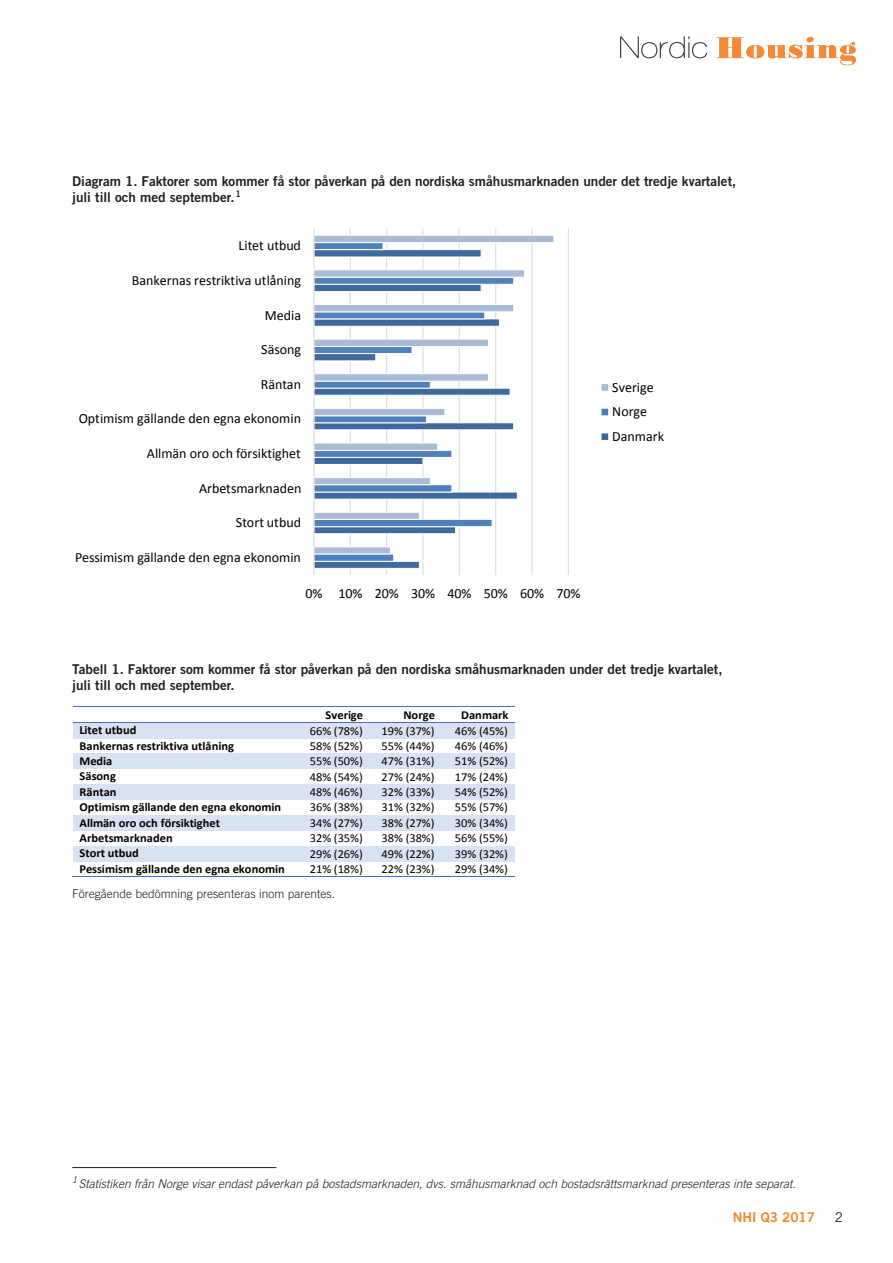
<style>
.page{position:relative;width:893px;height:1263px;background:#fff}
.page>*{position:absolute;margin:0;border:0;box-sizing:border-box;transform-origin:0 0}
.t1{font:14.1px/24.6px "Calibri";color:#000}
.t2{font:13.5px/16.2px "Trade Gothic LT Std Bd 2";color:#231f20}
.t3{font:13.5px "Trade Gothic LT Std Bd 2";color:#f0882e}
.t4{font:13.5px "Trade Gothic LT Std";color:#231f20}
.t5{font:12.15px "Calibri";letter-spacing:-.005em;color:#000}
.t6{font:700 12.15px "Calibri";color:#000}
.t7{font:italic 300 12px "Trade Gothic LT Std";color:#231f20}
.t8{font:300 12px "Trade Gothic LT Std";color:#231f20}
.t9{font:italic 300 9px "Trade Gothic LT Std";color:#231f20}
.t10{font:9px "Trade Gothic LT Std Bd 2";color:#231f20}
</style>
<div class="page">
<hr style="left:350px;top:229px;width:1px;height:346px;background:#d9d9d9">
<hr style="left:386px;top:229px;width:1px;height:346px;background:#d9d9d9">
<hr style="left:422px;top:229px;width:1px;height:346px;background:#d9d9d9">
<hr style="left:459px;top:229px;width:1px;height:346px;background:#d9d9d9">
<hr style="left:495px;top:229px;width:1px;height:346px;background:#d9d9d9">
<hr style="left:531px;top:229px;width:1px;height:346px;background:#d9d9d9">
<hr style="left:568px;top:229px;width:1px;height:346px;background:#d9d9d9">
<svg style="left:314px;top:562px;width:183px;height:7px"></svg>
<svg style="left:314px;top:555px;width:183px;height:7px"></svg>
<svg style="left:314px;top:234px;width:240px;height:321px"></svg>
<hr style="left:313px;top:229px;width:1px;height:346px;background:#d9d9d9">
<div style="left:601px;top:384px;width:8px;height:7px;background:#aabad7"></div>
<div style="left:601px;top:383px;width:8px;height:9px;border:1px solid #fff"></div>
<div style="left:601px;top:408px;width:8px;height:8px;background:#4f81bd"></div>
<div style="left:601px;top:408px;width:8px;height:8px;border:1px solid #fff"></div>
<div style="left:601px;top:433px;width:8px;height:8px;background:#40699c"></div>
<div style="left:601px;top:432px;width:8px;height:9px;border:1px solid #fff"></div>
<hr style="left:73px;top:706px;width:224px;height:1px;background:#4472c4">
<hr style="left:298px;top:706px;width:71px;height:1px;background:#4472c4">
<hr style="left:370px;top:706px;width:71px;height:1px;background:#4472c4">
<hr style="left:442px;top:706px;width:72px;height:1px;background:#4472c4">
<div style="left:73px;top:723px;width:224px;height:15px;background:#d9e2f3"></div>
<div style="left:297px;top:723px;width:72px;height:15px;background:#d9e2f3"></div>
<div style="left:369px;top:723px;width:72px;height:15px;background:#d9e2f3"></div>
<div style="left:441px;top:723px;width:73px;height:15px;background:#d9e2f3"></div>
<hr style="left:73px;top:722px;width:224px;height:1px;background:#4472c4">
<hr style="left:298px;top:722px;width:71px;height:1px;background:#4472c4">
<hr style="left:370px;top:722px;width:71px;height:1px;background:#4472c4">
<hr style="left:442px;top:722px;width:72px;height:1px;background:#4472c4">
<div style="left:73px;top:754px;width:224px;height:15px;background:#d9e2f3"></div>
<div style="left:297px;top:754px;width:72px;height:15px;background:#d9e2f3"></div>
<div style="left:369px;top:754px;width:72px;height:15px;background:#d9e2f3"></div>
<div style="left:441px;top:754px;width:73px;height:15px;background:#d9e2f3"></div>
<div style="left:73px;top:784px;width:224px;height:16px;background:#d9e2f3"></div>
<div style="left:297px;top:784px;width:72px;height:16px;background:#d9e2f3"></div>
<div style="left:369px;top:784px;width:72px;height:16px;background:#d9e2f3"></div>
<div style="left:441px;top:784px;width:73px;height:16px;background:#d9e2f3"></div>
<div style="left:73px;top:815px;width:224px;height:15px;background:#d9e2f3"></div>
<div style="left:297px;top:815px;width:72px;height:15px;background:#d9e2f3"></div>
<div style="left:369px;top:815px;width:72px;height:15px;background:#d9e2f3"></div>
<div style="left:441px;top:815px;width:73px;height:15px;background:#d9e2f3"></div>
<div style="left:73px;top:846px;width:224px;height:15px;background:#d9e2f3"></div>
<div style="left:297px;top:846px;width:72px;height:15px;background:#d9e2f3"></div>
<div style="left:369px;top:846px;width:72px;height:15px;background:#d9e2f3"></div>
<div style="left:441px;top:846px;width:73px;height:15px;background:#d9e2f3"></div>
<hr style="left:72px;top:876px;width:225px;height:1px;background:#4472c4">
<hr style="left:297px;top:876px;width:72px;height:1px;background:#4472c4">
<hr style="left:369px;top:876px;width:72px;height:1px;background:#4472c4">
<hr style="left:441px;top:876px;width:73px;height:1px;background:#4472c4">
<hr style="left:72px;top:1167px;width:204px;height:1px;background:#231f20">
<svg style="left:620px;top:36px;width:87px;height:22px"></svg>
<svg style="left:717px;top:37px;width:139px;height:28px"></svg>
<p class="t2" style="left:72px;top:173px;width:665px">Diagram 1. Faktorer som kommer få stor påverkan på den nordiska småhusmarknaden under det tredje kvartalet, juli till och med september.</p>
<p class="t10" style="left:236px;top:188px;width:7px">1</p>
<p class="t1" style="left:239px;top:233px;width:64px">Litet utbud</p>
<p class="t1" style="left:132px;top:268px;width:171px">Bankernas restriktiva utlåning</p>
<p class="t1" style="left:265px;top:303px;width:38px">Media</p>
<p class="t1" style="left:261px;top:337px;width:41px">Säsong</p>
<p class="t1" style="left:261px;top:372px;width:42px">Räntan</p>
<p class="t1" style="left:79px;top:406px;width:224px">Optimism gällande den egna ekonomin</p>
<p class="t1" style="left:147px;top:441px;width:156px">Allmän oro och försiktighet</p>
<p class="t1" style="left:199px;top:476px;width:104px">Arbetsmarknaden</p>
<p class="t1" style="left:236px;top:510px;width:67px">Stort utbud</p>
<p class="t1" style="left:75px;top:545px;width:227px">Pessimism gällande den egna ekonomin</p>
<p class="t1" style="left:306px;top:581px;width:276px">0% 10% 20% 30% 40% 50% 60% 70%</p>
<p class="t1" style="left:612px;top:375px;width:53px">Sverige<br>Norge<br>Danmark</p>
<p class="t2" style="left:72px;top:661px;width:652px">Tabell 1. Faktorer som kommer få stor påverkan på den nordiska småhusmarknaden under det tredje kvartalet, juli till och med september.</p>
<p class="t6" style="left:326px;top:707px;width:39px">Sverige</p>
<p class="t6" style="left:404px;top:707px;width:33px">Norge</p>
<p class="t6" style="left:461px;top:707px;width:49px">Danmark</p>
<p class="t6" style="left:80px;top:722px;width:58px">Litet utbud</p>
<p class="t5" style="left:310px;top:723px;width:55px">66% (78%)</p>
<p class="t5" style="left:382px;top:723px;width:55px">19% (37%)</p>
<p class="t5" style="left:455px;top:723px;width:55px">46% (45%)</p>
<p class="t6" style="left:80px;top:738px;width:156px">Bankernas restriktiva utlåning</p>
<p class="t5" style="left:310px;top:738px;width:54px">58% (52%)</p>
<p class="t5" style="left:382px;top:738px;width:55px">55% (44%)</p>
<p class="t5" style="left:455px;top:738px;width:55px">46% (46%)</p>
<p class="t6" style="left:80px;top:753px;width:34px">Media</p>
<p class="t5" style="left:310px;top:754px;width:54px">55% (50%)</p>
<p class="t5" style="left:382px;top:754px;width:55px">47% (31%)</p>
<p class="t5" style="left:455px;top:754px;width:55px">51% (52%)</p>
<p class="t6" style="left:80px;top:769px;width:38px">Säsong</p>
<p class="t5" style="left:310px;top:769px;width:54px">48% (54%)</p>
<p class="t5" style="left:382px;top:769px;width:55px">27% (24%)</p>
<p class="t5" style="left:455px;top:769px;width:55px">17% (24%)</p>
<p class="t6" style="left:80px;top:784px;width:38px">Räntan</p>
<p class="t5" style="left:310px;top:784px;width:54px">48% (46%)</p>
<p class="t5" style="left:382px;top:784px;width:55px">32% (33%)</p>
<p class="t5" style="left:455px;top:784px;width:55px">54% (52%)</p>
<p class="t6" style="left:80px;top:799px;width:203px">Optimism gällande den egna ekonomin</p>
<p class="t5" style="left:310px;top:800px;width:54px">36% (38%)</p>
<p class="t5" style="left:382px;top:800px;width:55px">31% (32%)</p>
<p class="t5" style="left:455px;top:800px;width:55px">55% (57%)</p>
<p class="t6" style="left:80px;top:815px;width:142px">Allmän oro och försiktighet</p>
<p class="t5" style="left:310px;top:815px;width:54px">34% (27%)</p>
<p class="t5" style="left:382px;top:815px;width:55px">38% (27%)</p>
<p class="t5" style="left:455px;top:815px;width:55px">30% (34%)</p>
<p class="t6" style="left:80px;top:830px;width:95px">Arbetsmarknaden</p>
<p class="t5" style="left:310px;top:830px;width:54px">32% (35%)</p>
<p class="t5" style="left:382px;top:830px;width:55px">38% (38%)</p>
<p class="t5" style="left:455px;top:830px;width:55px">56% (55%)</p>
<p class="t6" style="left:80px;top:845px;width:61px">Stort utbud</p>
<p class="t5" style="left:310px;top:846px;width:54px">29% (26%)</p>
<p class="t5" style="left:382px;top:846px;width:55px">49% (22%)</p>
<p class="t5" style="left:455px;top:846px;width:55px">39% (32%)</p>
<p class="t6" style="left:80px;top:861px;width:207px">Pessimism gällande den egna ekonomin</p>
<p class="t5" style="left:310px;top:861px;width:54px">21% (18%)</p>
<p class="t5" style="left:382px;top:861px;width:55px">22% (23%)</p>
<p class="t5" style="left:455px;top:861px;width:55px">29% (34%)</p>
<p class="t8" style="left:72px;top:886px;width:264px">Föregående bedömning presenteras inom parentes.</p>
<p class="t9" style="left:72px;top:1174px;width:7px">1</p>
<p class="t7" style="left:79px;top:1176px;width:718px">Statistiken från Norge visar endast påverkan på bostadsmarknaden, dvs. småhusmarknad och bostadsrättsmarknad presenteras inte separat.</p>
<p class="t3" style="left:733px;top:1209px;width:84px">NHI Q3 2017</p>
<p class="t4" style="left:835px;top:1209px;width:10px">2</p>
</div>
